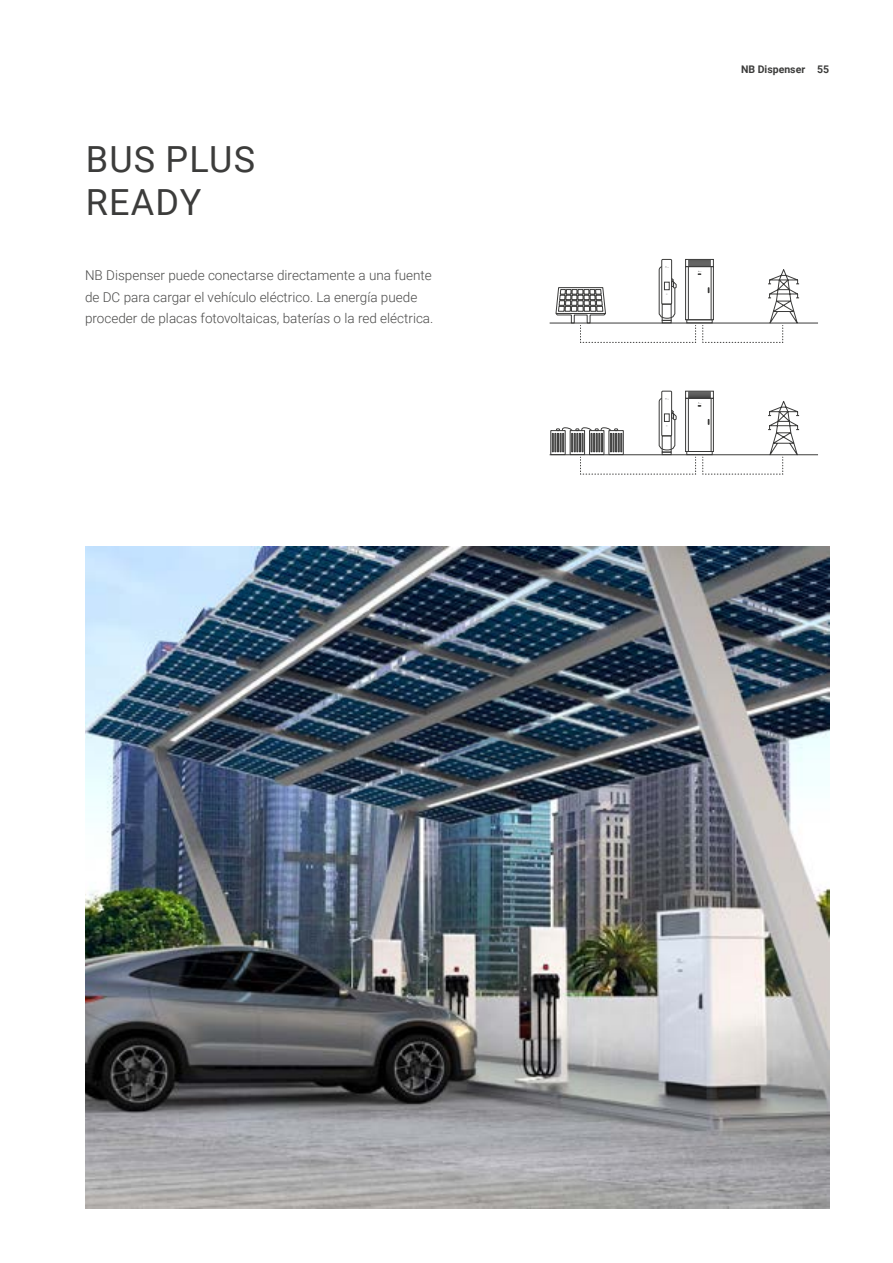
<style>
.page{position:relative;width:893px;height:1263px;background:#fff}
.page>*{position:absolute;margin:0;border:0;box-sizing:border-box;transform-origin:0 0}
.t1{font:36px/43.5px "Roboto";letter-spacing:.035em;color:#3c3c3b}
.t2{font:300 13.5px/21.6px "Roboto";color:#4a4a49}
.t3{font:700 10.5px "Roboto";color:#3c3c3b}
</style>
<div class="page">
<img style="left:85px;top:546px;width:744px;height:663px">
<hr style="left:550px;top:323px;width:268px;height:1px;background:#3c3c3b">
<div style="left:662px;top:259px;width:10px;height:45px;border:1px solid #3c3c3b"></div>
<div style="left:685px;top:259px;width:28px;height:8px;border:1px solid #3c3c3b"></div>
<svg style="left:556px;top:260px;width:244px;height:83px"></svg>
<hr style="left:550px;top:454px;width:268px;height:1px;background:#3c3c3b">
<div style="left:662px;top:391px;width:10px;height:45px;border:1px solid #3c3c3b"></div>
<div style="left:685px;top:391px;width:28px;height:7px;border:1px solid #3c3c3b"></div>
<svg style="left:552px;top:392px;width:248px;height:83px"></svg>
<h1 class="t1" style="left:86px;top:136px;width:171px">BUS PLUS<br>READY</h1>
<p class="t2" style="left:85px;top:264px;width:350px">NB Dispenser puede conectarse directamente a una fuente de DC para cargar el vehículo eléctrico. La energía puede proceder de placas fotovoltaicas, baterías o la red eléctrica.</p>
<p class="t3" style="left:741px;top:62px;width:66px">NB Dispenser</p>
<p class="t3" style="left:817px;top:62px;width:14px">55</p>
</div>
